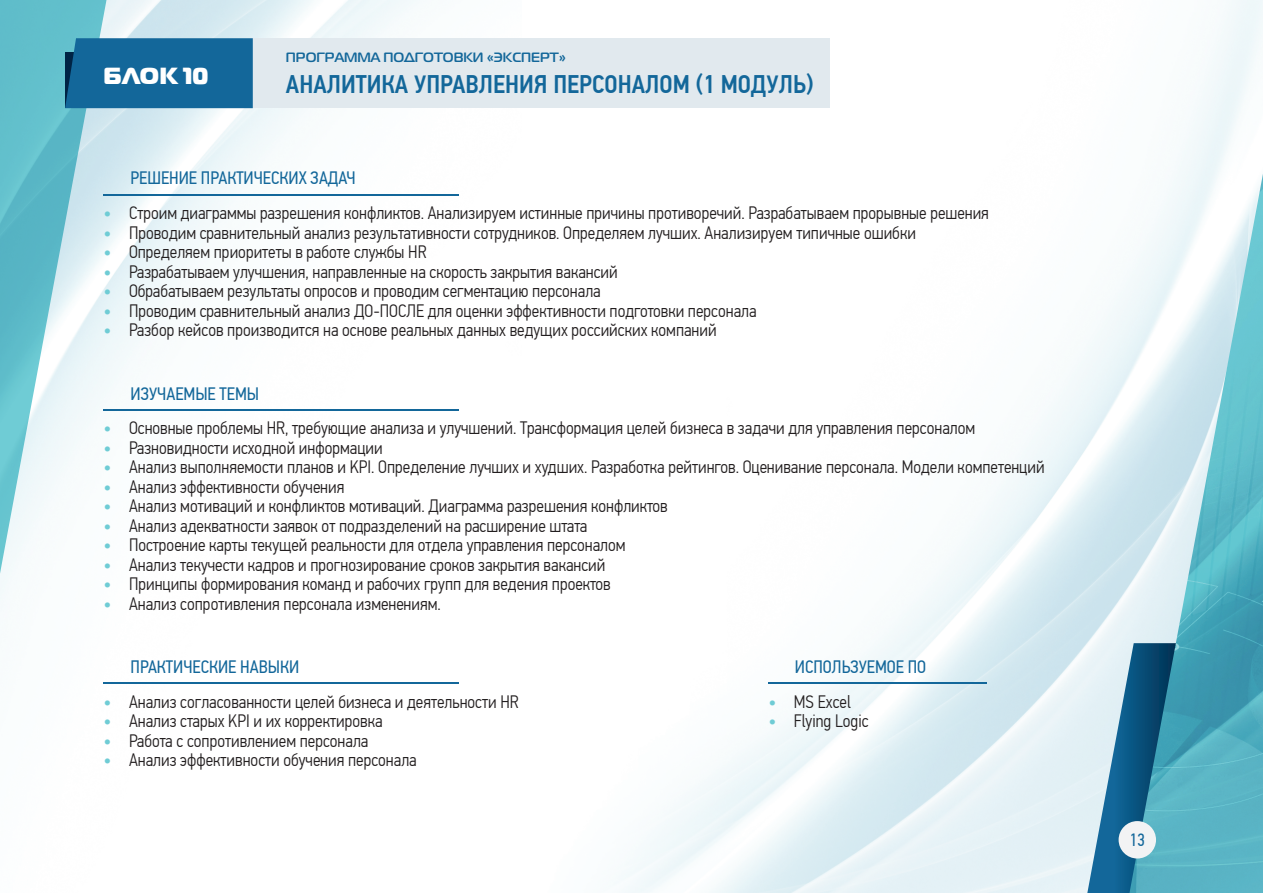
<style>
.page{position:relative;width:1263px;height:893px;background:#fff}
.page>*{position:absolute;margin:0;border:0;box-sizing:border-box;transform-origin:0 0}
.t1{font:500 25.5px "PF Din Text Cond Pro";color:#13679a}
.t2{font:23.25px "ft 40";color:#fff}
.t3{font:300 18px "PF Din Text Cond Pro";color:#231f20}
.t4{font:18px "PF Din Text Cond Pro";color:#13679a}
.t5{font:17.85px "PF Din Text Cond Pro";color:#13679a}
.t6{font:700 13.5px "Magistral";color:#13679a}
.s1{font-weight:500;color:#6fccd5}
</style>
<div class="page">
<img style="left:0;top:0;width:459px;height:601px">
<img style="left:620px;top:0;width:643px;height:893px">
<svg style="left:0;top:0;width:106px;height:592px"></svg>
<svg style="left:1087px;top:643px;width:42px;height:250px;background:#89b4cc"></svg>
<img style="left:1129px;top:174px;width:134px;height:719px">
<div style="left:253px;top:38px;width:577px;height:70px;background:#e1e9ee"></div>
<div style="left:65px;top:38px;width:188px;height:70px;background:#13679a"></div>
<hr style="left:103px;top:409px;width:356px;height:1px;background:#13679a">
<div style="left:1118px;top:821px;width:38px;height:37px;background:#f2f3f4;border-radius:50%"></div>
<hr style="left:103px;top:682px;width:356px;height:2px;background:#13679a">
<hr style="left:768px;top:682px;width:219px;height:2px;background:#13679a">
<hr style="left:103px;top:194px;width:356px;height:1px;background:#13679a">
<p class="t2" style="left:103px;top:60px;width:107px">БЛОК 10</p>
<p class="t6" style="left:286px;top:49px;width:282px">ПРОГРАММА ПОДГОТОВКИ «ЭКСПЕРТ»</p>
<h1 class="t1" style="left:286px;top:69px;width:529px">АНАЛИТИКА УПРАВЛЕНИЯ ПЕРСОНАЛОМ (1 МОДУЛЬ)</h1>
<p class="t4" style="left:131px;top:168px;width:227px">РЕШЕНИЕ ПРАКТИЧЕСКИХ ЗАДАЧ</p>
<p class="t3" style="left:103px;top:203px;width:887px"><span class="s1">•</span> Строим диаграммы разрешения конфликтов. Анализируем истинные причины противоречий. Разрабатываем прорывные решения</p>
<p class="t3" style="left:103px;top:222px;width:814px"><span class="s1">•</span> Проводим сравнительный анализ результативности сотрудников. Определяем лучших. Анализируем типичные ошибки</p>
<p class="t3" style="left:103px;top:242px;width:325px"><span class="s1">•</span> Определяем приоритеты в работе службы HR</p>
<p class="t3" style="left:103px;top:261px;width:516px"><span class="s1">•</span> Разрабатываем улучшения, направленные на скорость закрытия вакансий</p>
<p class="t3" style="left:103px;top:281px;width:499px"><span class="s1">•</span> Обрабатываем результаты опросов и проводим сегментацию персонала</p>
<p class="t3" style="left:103px;top:300px;width:655px"><span class="s1">•</span> Проводим сравнительный анализ ДО-ПОСЛЕ для оценки эффективности подготовки персонала</p>
<p class="t3" style="left:103px;top:320px;width:615px"><span class="s1">•</span> Разбор кейсов производится на основе реальных данных ведущих российских компаний</p>
<p class="t4" style="left:131px;top:383px;width:130px">ИЗУЧАЕМЫЕ ТЕМЫ</p>
<p class="t3" style="left:103px;top:418px;width:873px"><span class="s1">•</span> Основные проблемы HR, требующие анализа и улучшений. Трансформация целей бизнеса в задачи для управления персоналом</p>
<p class="t3" style="left:103px;top:437px;width:281px"><span class="s1">•</span> Разновидности исходной информации</p>
<p class="t3" style="left:103px;top:457px;width:942px"><span class="s1">•</span> Анализ выполняемости планов и KPI. Определение лучших и худших. Разработка рейтингов. Оценивание персонала. Модели компетенций</p>
<p class="t3" style="left:103px;top:476px;width:242px"><span class="s1">•</span> Анализ эффективности обучения</p>
<p class="t3" style="left:103px;top:496px;width:566px"><span class="s1">•</span> Анализ мотиваций и конфликтов мотиваций. Диаграмма разрешения конфликтов</p>
<p class="t3" style="left:103px;top:515px;width:485px"><span class="s1">•</span> Анализ адекватности заявок от подразделений на расширение штата</p>
<p class="t3" style="left:103px;top:535px;width:524px"><span class="s1">•</span> Построение карты текущей реальности для отдела управления персоналом</p>
<p class="t3" style="left:103px;top:554px;width:503px"><span class="s1">•</span> Анализ текучести кадров и прогнозирование сроков закрытия вакансий</p>
<p class="t3" style="left:103px;top:574px;width:509px"><span class="s1">•</span> Принципы формирования команд и рабочих групп для ведения проектов</p>
<p class="t3" style="left:103px;top:593px;width:339px"><span class="s1">•</span> Анализ сопротивления персонала изменениям.</p>
<p class="t4" style="left:131px;top:656px;width:170px">ПРАКТИЧЕСКИЕ НАВЫКИ</p>
<p class="t3" style="left:103px;top:691px;width:417px"><span class="s1">•</span> Анализ согласованности целей бизнеса и деятельности HR</p>
<p class="t3" style="left:103px;top:711px;width:281px"><span class="s1">•</span> Анализ старых KPI и их корректировка</p>
<p class="t3" style="left:103px;top:730px;width:266px"><span class="s1">•</span> Работа с сопротивлением персонала</p>
<p class="t3" style="left:103px;top:750px;width:315px"><span class="s1">•</span> Анализ эффективности обучения персонала</p>
<p class="t4" style="left:795px;top:656px;width:133px">ИСПОЛЬЗУЕМОЕ ПО</p>
<p class="t3" style="left:768px;top:691px;width:84px"><span class="s1">•</span> MS Excel</p>
<p class="t3" style="left:768px;top:711px;width:102px"><span class="s1">•</span> Flying Logic</p>
<p class="t5" style="left:1129px;top:829px;width:17px">13</p>
</div>
